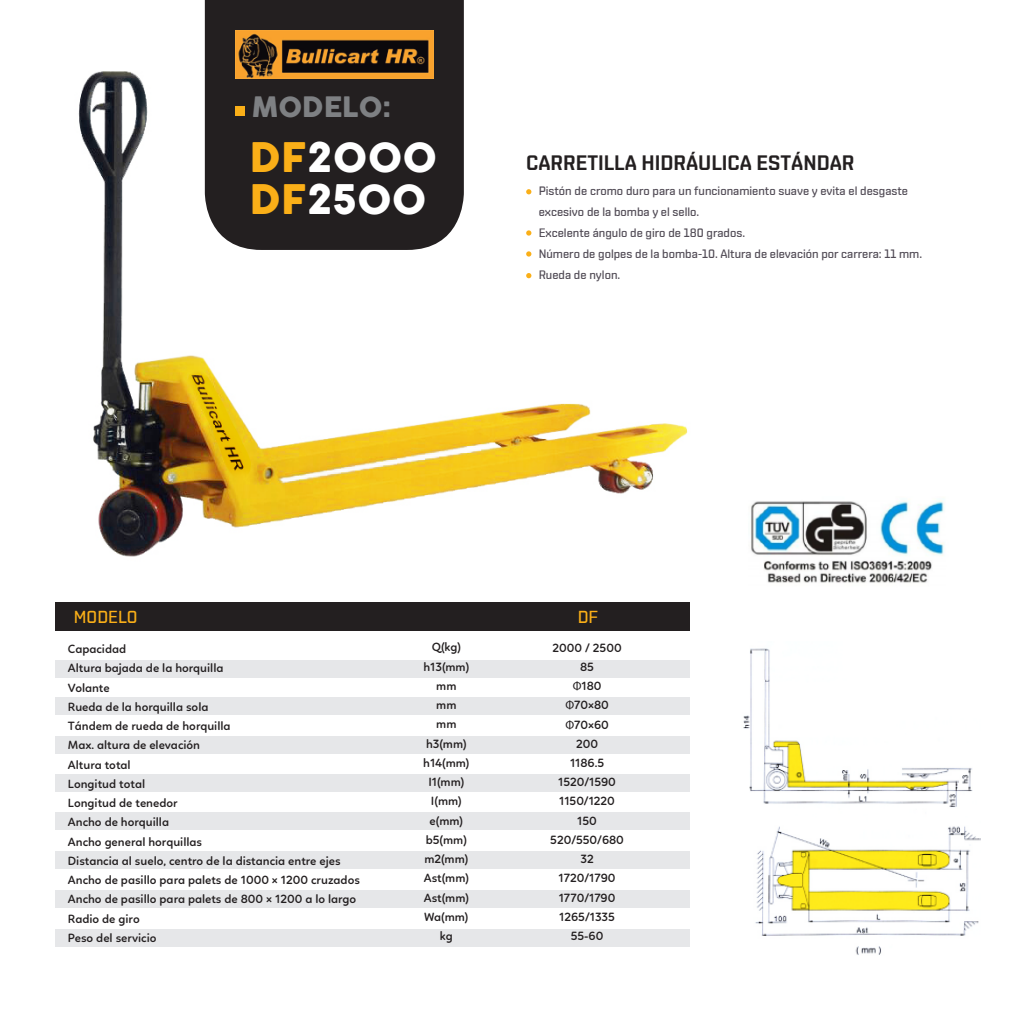
<style>
.page{position:relative;width:1017px;height:1017px;background:#fff}
.page>*{position:absolute;margin:0;border:0;box-sizing:border-box;transform-origin:0 0}
.t1{font:39.9px/42px "COCOGOOSE";color:#fff}
.t2{font:27.47px "COCOGOOSE";color:#7e8083}
.t3{font:20.82px "Shentox Regular 4";color:#231f20}
.t4{font:17.32px "Shentox Regular 2";color:#faaf18}
.t5{font:600 12.25px/19.2px "Linotte";color:#231f20;text-align:center}
.t6{font:12.08px/21px "Shentox Regular 2";color:#514b55}
.s1{color:#faaf18}
.s2{font-family:"Myriad Pro";font-weight:400}
</style>
<div class="page">
<img style="left:78px;top:64px;width:610px;height:493px">
<svg style="left:526px;top:189px;width:5px;height:5px"></svg>
<svg style="left:526px;top:230px;width:5px;height:6px"></svg>
<svg style="left:526px;top:251px;width:5px;height:6px"></svg>
<svg style="left:526px;top:273px;width:5px;height:5px"></svg>
<div style="left:205px;top:0;width:259px;height:250px;background:#231f20"></div>
<img style="left:235px;top:30px;width:198px;height:49px">
<img style="left:751px;top:500px;width:193px;height:83px">
<div style="left:235px;top:106px;width:10px;height:10px;background:#faaf18"></div>
<img style="left:743px;top:648px;width:237px;height:307px">
<div style="left:55px;top:660px;width:634px;height:18px;background:#e6e7e9"></div>
<div style="left:55px;top:697px;width:634px;height:18px;background:#e6e7e9"></div>
<div style="left:55px;top:737px;width:634px;height:17px;background:#e6e7e9"></div>
<div style="left:55px;top:774px;width:634px;height:18px;background:#e6e7e9"></div>
<div style="left:55px;top:813px;width:634px;height:17px;background:#e6e7e9"></div>
<div style="left:55px;top:851px;width:634px;height:18px;background:#e6e7e9"></div>
<div style="left:55px;top:890px;width:634px;height:18px;background:#e6e7e9"></div>
<div style="left:55px;top:929px;width:634px;height:18px;background:#e6e7e9"></div>
<div style="left:55px;top:603px;width:634px;height:28px;background:#231f20"></div>
<h2 class="t2" style="left:252px;top:87px;width:141px">MODELO:</h2>
<h1 class="t1" style="left:250px;top:137px;width:189px"><span class="s1">DF</span>2000<br><span class="s1">DF</span>2500</h1>
<h3 class="t3" style="left:526px;top:150px;width:330px">CARRETILLA HIDRÁULICA ESTÁNDAR</h3>
<p class="t6" style="left:539px;top:180px;width:385px">Pistón de cromo duro para un funcionamiento suave y evita el desgaste excesivo de la bomba y el sello.<br>Excelente ángulo de giro de 180 grados.<br>Número de golpes de la bomba-10. Altura de elevación por carrera: 11 mm.<br>Rueda de nylon.</p>
<h3 class="t4" style="left:74px;top:606px;width:65px">MODELO</h3>
<h3 class="t4" style="left:578px;top:606px;width:22px">DF</h3>
<p class="t5" style="left:550px;top:638px;width:75px">2000 / 2500<br>85<br><span class="s2">Φ</span>180<br><span class="s2">Φ</span>70×80<br><span class="s2">Φ</span>70×60<br>200<br>1186.5<br>1520/1590<br>1150/1220<br>150<br>520/550/680<br>32<br>1720/1790<br>1770/1790<br>1265/1335<br>55-60</p>
<p class="t5" style="left:423px;top:638px;width:48px">Q(kg) h13(mm) mm<br>mm<br>mm h3(mm) h14(mm)<br>I1(mm)<br>I(mm) e(mm) b5(mm) m2(mm)<br>Ast(mm)<br>Ast(mm)<br>Wa(mm) kg</p>
<p class="t5" style="left:68px;top:639px;width:294px;text-align:left">Capacidad<br>Altura bajada de la horquilla<br>Volante<br>Rueda de la horquilla sola<br>Tándem de rueda de horquilla<br>Max. altura de elevación<br>Altura total<br>Longitud total<br>Longitud de tenedor<br>Ancho de horquilla<br>Ancho general horquillas<br>Distancia al suelo, centro de la distancia entre ejes<br>Ancho de pasillo para palets de 1000 × 1200 cruzados<br>Ancho de pasillo para palets de 800 × 1200 a lo largo<br>Radio de giro<br>Peso del servicio</p>
</div>
